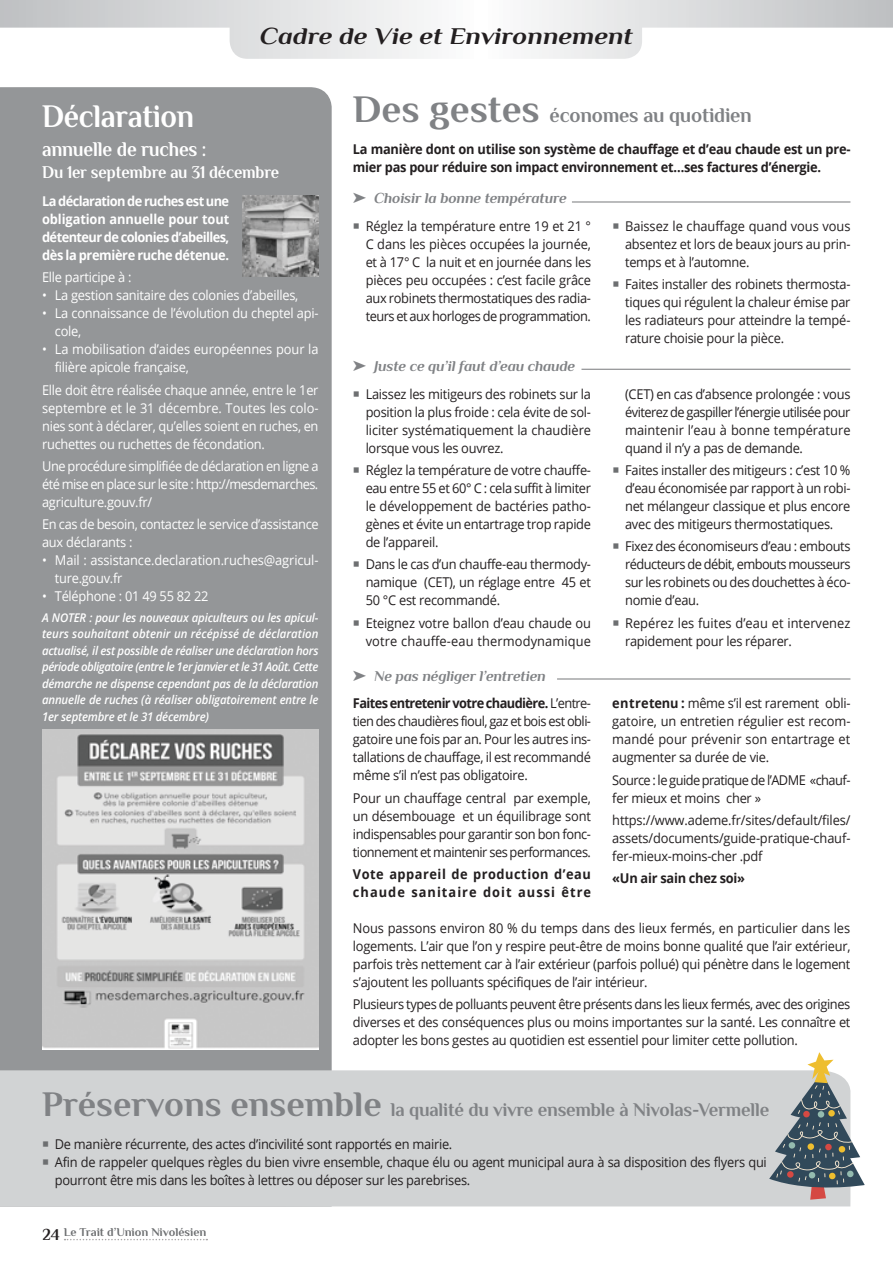
<style>
.page{position:relative;width:893px;height:1263px;background:#fff}
.page>*{position:absolute;margin:0;border:0;box-sizing:border-box;transform-origin:0 0}
.t1{font:700 33px "Philosopher";letter-spacing:-.01em;color:#fff;scale:.91 1}
.t2{font:italic 700 24px "Philosopher";color:#231f20;scale:1.12 1}
.t3{font:700 21px "Philosopher";letter-spacing:-.01em;color:#808285;scale:.96 1}
.t4{font:700 21px "Philosopher";letter-spacing:-.01em;color:#fff;scale:.91 1}
.t5{font:700 19.5px "Philosopher";letter-spacing:-.01em;color:#808285;scale:.96 1}
.t6{font:700 18px "Philosopher";letter-spacing:-.01em;color:#fff;scale:.91 1}
.t7{font:italic 700 15px "Philosopher";letter-spacing:-.01em;color:#808285}
.t8{font:13.5px/18px "Open Sans";letter-spacing:-.02em;color:#231f20;text-align:justify;scale:.95 1}
.t9{font:13.5px/18px "Open Sans";letter-spacing:-.02em;color:#fff;scale:.95 1}
.t10{font:700 13.5px/18px "Open Sans";letter-spacing:-.02em;color:#231f20;scale:.95 1}
.t11{font:700 13.5px/18px "Open Sans";letter-spacing:-.035em;color:#fff;text-align:justify;scale:.95 1}
.t12{font:13.5px/18px "Open Sans";letter-spacing:.01em;color:#231f20;scale:.95 1}
.t13{font:13.5px/18px "Open Sans";color:#231f20;scale:.95 1}
.t14{font:700 13.5px/18px "Open Sans";letter-spacing:.08em;color:#231f20;scale:.95 1}
.t15{font:13.5px/18px "Open Sans";letter-spacing:-.045em;color:#231f20;scale:.95 1}
.t16{font:italic 600 12px/16.5px "Open Sans";letter-spacing:-.02em;color:#fff;text-align:justify;scale:.95 1}
.t17{font:700 12px "Philosopher";color:#6d6f71}
.s1{font-size:39px}
.s2{font-weight:700}
.s3{font-size:36px}
.s4{font-size:16.5px;color:#231f20}
</style>
<div class="page">
<div style="left:0;top:87px;width:332px;height:983px;background:#949698"></div>
<svg style="left:0;top:0;width:893px;height:59px"></svg>
<svg style="left:65px;top:1239px;width:142px;height:1px"></svg>
<img style="left:42px;top:730px;width:276px;height:320px">
<img style="left:242px;top:196px;width:76px;height:80px">
<hr style="left:572px;top:202px;width:278px;height:1px;background:#77797b">
<hr style="left:581px;top:369px;width:269px;height:1px;background:#77797b">
<hr style="left:557px;top:679px;width:293px;height:1px;background:#77797b">
<div style="left:0;top:1070px;width:851px;height:136px;background:#d1d3d4"></div>
<svg style="left:769px;top:1052px;width:96px;height:148px"></svg>
<svg style="left:43px;top:1141px;width:5px;height:5px"></svg>
<svg style="left:43px;top:1159px;width:5px;height:5px"></svg>
<h2 class="t2" style="left:260px;top:19px;width:335px">Cadre de Vie et Environnement</h2>
<h1 class="t1" style="left:42px;top:94px;width:168px">Déclaration</h1>
<h3 class="t4" style="left:42px;top:135px;width:182px">annuelle de ruches :</h3>
<h3 class="t6" style="left:42px;top:160px;width:262px">Du 1er septembre au 31 décembre</h3>
<p class="t11" style="left:42px;top:192px;width:199px">La déclaration de ruches est une obligation annuelle pour tout détenteur de colonies d’abeilles, dès la première ruche détenue.</p>
<p class="t9" style="left:42px;top:268px;width:96px">Elle participe à :</p>
<p class="t9" style="left:42px;top:286px;width:271px">• La gestion sanitaire des colonies d’abeilles,</p>
<p class="t9" style="left:55px;top:304px;width:279px;text-indent:-13px">• La connaissance de l’évolution du cheptel api&shy;cole,</p>
<p class="t9" style="left:55px;top:340px;width:279px;text-indent:-13px">• La mobilisation d’aides européennes pour la filière apicole française,</p>
<p class="t9" style="left:42px;top:380px;width:292px;text-align:justify">Elle doit être réalisée chaque année, entre le 1er septembre et le 31 décembre. Toutes les colo&shy;nies sont à déclarer, qu’elles soient en ruches, en ruchettes ou ruchettes de fécondation.</p>
<p class="t9" style="left:42px;top:457px;width:293px;text-align:justify">Une procédure simplifiée de déclaration en ligne a été mise en place sur le site : http://mesdemarches. agriculture.gouv.fr/</p>
<p class="t9" style="left:42px;top:515px;width:293px">En cas de besoin, contactez le service d’assistance aux déclarants :</p>
<p class="t9" style="left:55px;top:551px;width:279px;text-indent:-13px">• Mail : assistance.declaration.ruches@agricul&shy;ture.gouv.fr</p>
<p class="t9" style="left:42px;top:587px;width:177px">• Téléphone : 01 49 55 82 22</p>
<p class="t16" style="left:42px;top:609px;width:292px">A NOTER : pour les nouveaux apiculteurs ou les apicul&shy;teurs souhaitant obtenir un récépissé de déclaration actualisé, il est possible de réaliser une déclaration hors période obligatoire (entre le 1er janvier et le 31 Août. Cette démarche ne dispense cependant pas de la déclaration annuelle de ruches (à réaliser obligatoirement entre le 1er septembre et le 31 décembre)</p>
<h3 class="t3" style="left:353px;top:101px;width:417px"><span class="s1">Des gestes</span> économes au quotidien</h3>
<p class="t10" style="left:353px;top:140px;width:525px">La manière dont on utilise son système de chauffage et d’eau chaude est un pre&shy;mier pas pour réduire son impact environnement et…ses factures d’énergie.</p>
<p class="t7" style="left:353px;top:187px;width:215px">➤ Choisir la bonne température</p>
<p class="t8" style="left:366px;top:216px;width:239px">Réglez la température entre 19 et 21 ° C dans les pièces occupées la journée, et à 17° C la nuit et en journée dans les pièces peu occupées : c’est facile grâce aux robinets thermostatiques des radia&shy;teurs et aux horloges de programmation.</p>
<p class="t8" style="left:625px;top:216px;width:239px">Baissez le chauffage quand vous vous absentez et lors de beaux jours au prin&shy;temps et à l’automne.</p>
<p class="t8" style="left:625px;top:275px;width:239px">Faites installer des robinets thermosta&shy;tiques qui régulent la chaleur émise par les radiateurs pour atteindre la tempé&shy;rature choisie pour la pièce.</p>
<p class="t7" style="left:353px;top:355px;width:224px">➤ Juste ce qu’il faut d’eau chaude</p>
<p class="t8" style="left:366px;top:384px;width:239px">Laissez les mitigeurs des robinets sur la position la plus froide : cela évite de sol&shy;liciter systématiquement la chaudière lorsque vous les ouvrez.</p>
<p class="t8" style="left:366px;top:461px;width:239px">Réglez la température de votre chauffe&shy;eau entre 55 et 60° C : cela suffit à limiter le développement de bactéries patho&shy;gènes et évite un entartrage trop rapide de l’appareil.</p>
<p class="t8" style="left:366px;top:555px;width:239px">Dans le cas d’un chauffe-eau thermody&shy;namique (CET), un réglage entre 45 et 50 °C est recommandé.</p>
<p class="t12" style="left:366px;top:613px;width:239px">Eteignez votre ballon d’eau chaude ou votre chauffe-eau thermodynamique</p>
<p class="t7" style="left:353px;top:666px;width:194px">➤ Ne pas négliger l’entretien</p>
<p class="t8" style="left:353px;top:694px;width:252px"><span class="s2">Faites entretenir votre chaudière.</span> L’entre&shy;tien des chaudières fioul, gaz et bois est obli&shy;gatoire une fois par an. Pour les autres ins&shy;tallations de chauffage, il est recommandé même s’il n’est pas obligatoire.</p>
<p class="t8" style="left:353px;top:788px;width:252px">Pour un chauffage central par exemple, un désembouage et un équilibrage sont indispensables pour garantir son bon fonc&shy;tionnement et maintenir ses performances.</p>
<p class="t14" style="left:353px;top:865px;width:252px">Vote appareil de production d’eau chaude sanitaire doit aussi être</p>
<p class="t8" style="left:625px;top:384px;width:239px">(CET) en cas d’absence prolongée : vous éviterez de gaspiller l’énergie utilisée pour maintenir l’eau à bonne température quand il n’y a pas de demande.</p>
<p class="t8" style="left:625px;top:461px;width:239px">Faites installer des mitigeurs : c’est 10 % d’eau économisée par rapport à un robi&shy;net mélangeur classique et plus encore avec des mitigeurs thermostatiques.</p>
<p class="t8" style="left:625px;top:537px;width:239px">Fixez des économiseurs d’eau : embouts réducteurs de débit, embouts mousseurs sur les robinets ou des douchettes à éco&shy;nomie d’eau.</p>
<p class="t13" style="left:625px;top:613px;width:239px">Repérez les fuites d’eau et intervenez rapidement pour les réparer.</p>
<p class="t8" style="left:612px;top:694px;width:252px"><span class="s2">entretenu :</span> même s’il est rarement obli&shy;gatoire, un entretien régulier est recom&shy;mandé pour prévenir son entartrage et augmenter sa durée de vie.</p>
<p class="t15" style="left:612px;top:770px;width:252px">Source : le guide pratique de l’ADME «chauf&shy;fer mieux et moins cher »</p>
<p class="t8" style="left:612px;top:811px;width:252px">https://www.ademe.fr/sites/default/files/ assets/documents/guide-pratique-chauf&shy;fer-mieux-moins-cher .pdf</p>
<p class="t10" style="left:612px;top:869px;width:141px">«Un air sain chez soi»</p>
<p class="t8" style="left:353px;top:918px;width:525px">Nous passons environ 80 % du temps dans des lieux fermés, en particulier dans les logements. L’air que l’on y respire peut-être de moins bonne qualité que l’air extérieur, parfois très nettement car à l’air extérieur (parfois pollué) qui pénètre dans le logement s’ajoutent les polluants spécifiques de l’air intérieur.</p>
<p class="t8" style="left:353px;top:995px;width:525px">Plusieurs types de polluants peuvent être présents dans les lieux fermés, avec des origines diverses et des conséquences plus ou moins importantes sur la santé. Les connaître et adopter les bons gestes au quotidien est essentiel pour limiter cette pollution.</p>
<h3 class="t5" style="left:42px;top:1096px;width:759px"><span class="s3">Préservons ensemble</span> la qualité du vivre ensemble à Nivolas-Vermelle</h3>
<p class="t8" style="left:55px;top:1134px;width:751px;text-align:left">De manière récurrente, des actes d’incivilité sont rapportés en mairie.<br>Afin de rappeler quelques règles du bien vivre ensemble, chaque élu ou agent municipal aura à sa disposition des flyers qui pourront être mis dans les boîtes à lettres ou déposer sur les parebrises.</p>
<p class="t17" style="left:43px;top:1224px;width:165px"><span class="s4">24</span> Le Trait d’Union Nivolésien</p>
</div>
